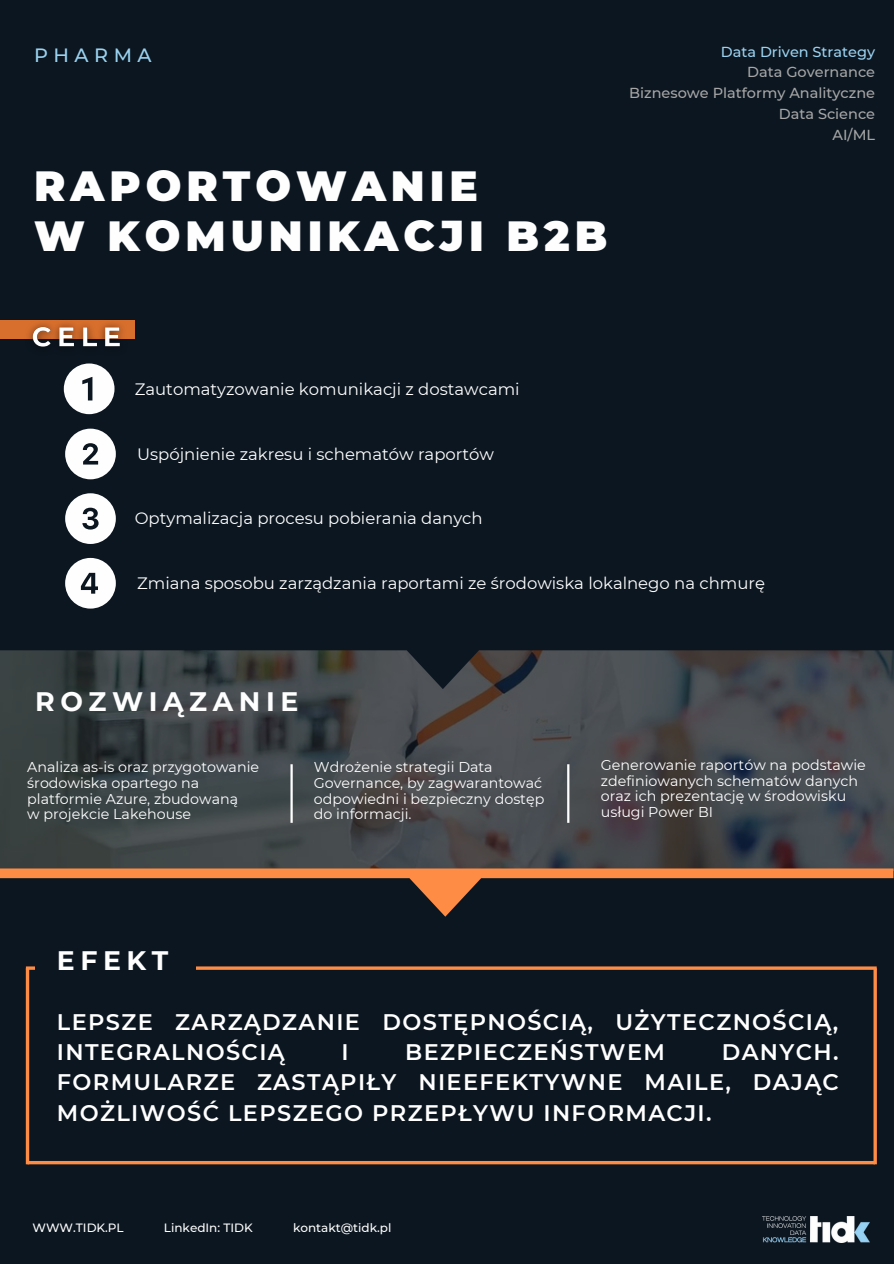
<style>
.page{position:relative;width:894px;height:1264px;background:#fff}
.page>*{position:absolute;margin:0;border:0;box-sizing:border-box;transform-origin:0 0}
.t1{font:900 42.15px "Montserrat";letter-spacing:.12em;color:#fefefe}
.t2{font:700 26.7px "Montserrat";letter-spacing:.21em;color:#fefefe}
.t3{font:600 22.5px/30.5px "Montserrat";letter-spacing:.06em;color:#fff}
.t4{font:500 19.2px "Montserrat";letter-spacing:.285em;color:#9ad2f0}
.t5{font:16.5px "Montserrat";color:#fff}
.t6{font:500 14.4px "Montserrat";color:#a6a6a6}
.t7{font:500 14.4px "Montserrat";color:#9ad2f0}
.t8{font:14.25px/15.8px "Montserrat";color:#fff}
.t9{font:500 12px "Montserrat";color:#fff}
</style>
<div class="page">
<div style="left:0;top:0;width:893px;height:1263px;background:#0c1620"></div>
<svg style="left:0;top:689px;width:893px;height:179px;background:#424649"></svg>
<svg style="left:0;top:868px;width:893px;height:48px"></svg>
<svg style="left:0;top:650px;width:893px;height:39px;background:#3e4345"></svg>
<img style="left:762px;top:1216px;width:107px;height:26px">
<svg style="left:64px;top:366px;width:50px;height:48px"></svg>
<svg style="left:65px;top:428px;width:51px;height:51px"></svg>
<svg style="left:65px;top:493px;width:51px;height:51px"></svg>
<div style="left:0;top:320px;width:134px;height:19px;background:#d86f2d"></div>
<hr style="left:290px;top:764px;width:2px;height:58px;background:#fff">
<hr style="left:567px;top:764px;width:2px;height:58px;background:#fff">
<svg style="left:29px;top:1160px;width:844px;height:4px;fill:#ff8c45"></svg>
<hr style="left:26px;top:968px;width:3px;height:196px;background:#ff8c45">
<hr style="left:26px;top:966px;width:850px;height:3px;background:#ff8c45">
<hr style="left:873px;top:968px;width:3px;height:196px;background:#ff8c45">
<div style="left:36px;top:958px;width:160px;height:43px;background:#0c1620"></div>
<svg style="left:65px;top:558px;width:51px;height:50px"></svg>
<img style="left:28px;top:320px;width:107px;height:46px">
<p class="t4" style="left:34px;top:43px;width:119px">PHARMA</p>
<p class="t7" style="left:720px;top:43px;width:156px">Data Driven Strategy</p>
<p class="t6" style="left:747px;top:63px;width:129px">Data Governance</p>
<p class="t6" style="left:629px;top:84px;width:247px">Biznesowe Platformy Analityczne</p>
<p class="t6" style="left:778px;top:105px;width:98px">Data Science</p>
<p class="t6" style="left:832px;top:126px;width:44px">AI/ML</p>
<p class="t1" style="left:34px;top:160px;width:445px">RAPORTOWANIE</p>
<p class="t1" style="left:34px;top:210px;width:574px">W KOMUNIKACJI B2B</p>
<p class="t5" style="left:135px;top:379px;width:386px">Zautomatyzowanie komunikacji z dostawcami</p>
<p class="t5" style="left:137px;top:444px;width:358px">Uspójnienie zakresu i schematów raportów</p>
<p class="t5" style="left:135px;top:508px;width:349px">Optymalizacja procesu pobierania danych</p>
<p class="t5" style="left:137px;top:573px;width:629px">Zmiana sposobu zarządzania raportami ze środowiska lokalnego na chmurę</p>
<p class="t2" style="left:35px;top:685px;width:264px">ROZWIĄZANIE</p>
<p class="t8" style="left:27px;top:759px;width:233px">Analiza as-is oraz przygotowanie środowiska opartego na platformie Azure, zbudowaną</p>
<p class="t8" style="left:27px;top:806px;width:165px">w projekcie Lakehouse</p>
<p class="t8" style="left:314px;top:759px;width:232px">Wdrożenie strategii Data<br>Governance, by zagwarantować odpowiedni i bezpieczny dostęp do informacji.</p>
<p class="t8" style="left:600px;top:756px;width:266px">Generowanie raportów na podstawie zdefiniowanych schematów danych oraz ich prezentację w środowisku usługi Power BI</p>
<p class="t2" style="left:57px;top:944px;width:113px">EFEKT</p>
<p class="t3" style="left:57px;top:1006px;width:782px">LEPSZE ZARZĄDZANIE DOSTĘPNOŚCIĄ, UŻYTECZNOŚCIĄ,<br>INTEGRALNOŚCIĄ</p>
<p class="t3" style="left:341px;top:1036px;width:9px">I</p>
<p class="t3" style="left:405px;top:1036px;width:261px">BEZPIECZEŃSTWEM</p>
<p class="t3" style="left:57px;top:1036px;width:783px;text-align:justify;text-indent:664px">DANYCH.<br>FORMULARZE ZASTĄPIŁY NIEEFEKTYWNE MAILE, DAJĄC MOŻLIWOŚĆ LEPSZEGO PRZEPŁYWU INFORMACJI.</p>
<p class="t9" style="left:33px;top:1220px;width:93px">WWW.TIDK.PL</p>
<p class="t9" style="left:164px;top:1220px;width:90px">LinkedIn: TIDK</p>
<p class="t9" style="left:293px;top:1220px;width:100px">kontakt@tidk.pl</p>
</div>
